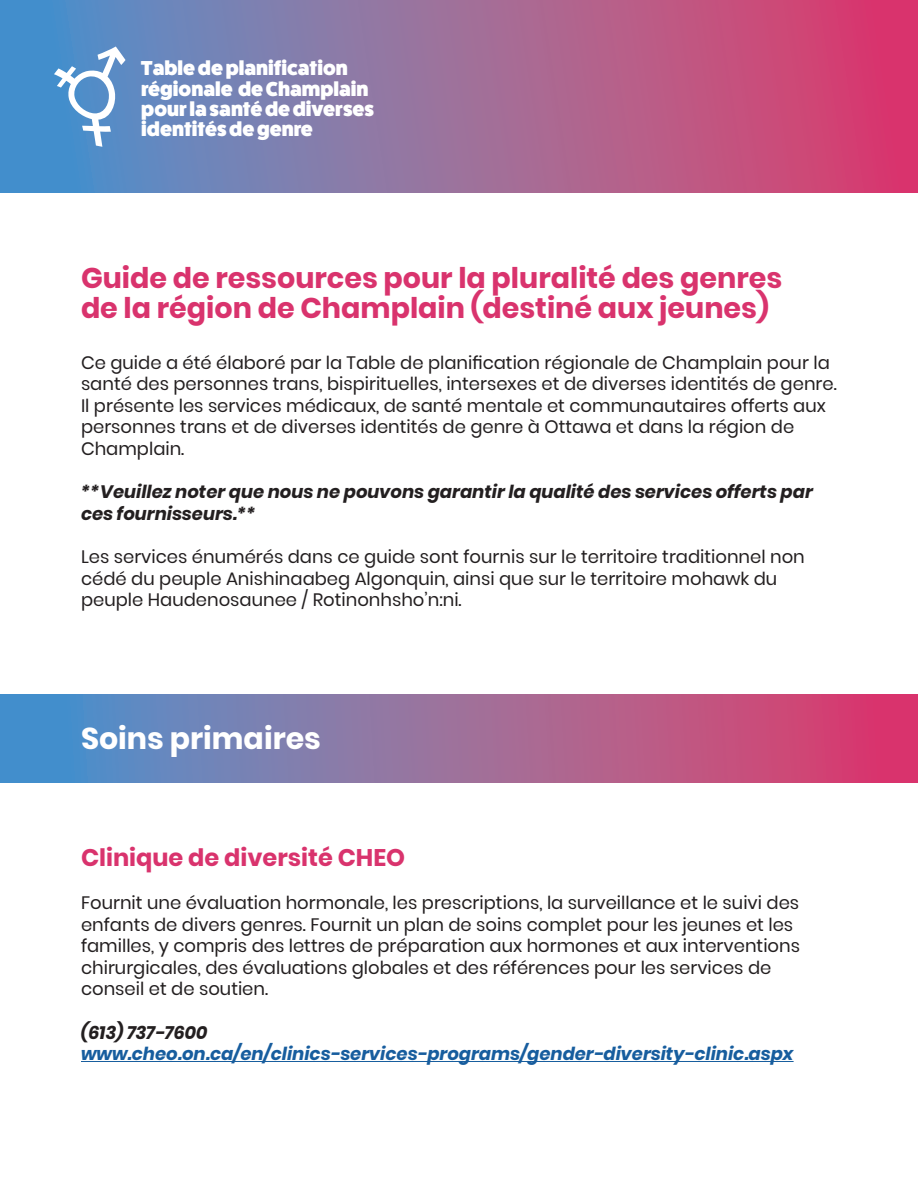
<style>
.page{position:relative;width:918px;height:1188px;background:#fff}
.page>*{position:absolute;margin:0;border:0;box-sizing:border-box;transform-origin:0 0}
.t1{font:700 30px "Poppins";color:#fff}
.t2{font:700 28.5px/30px "Poppins";color:#d9336d}
.t3{font:700 24px "Poppins";color:#d9336d}
.t4{font:800 20.25px/20.2px "Fat Frank";color:#fff}
.t5{font:18px/21.6px "Poppins";color:#231f20}
.t6{font:italic 700 18px/21.6px "Poppins";color:#231f20}
.t7{font:italic 700 18px "Poppins";color:#175d9e}
</style>
<div class="page">
<svg style="left:0;top:0;width:918px;height:192px;background:#9a6a9a"></svg>
<svg style="left:0;top:694px;width:918px;height:89px;background:#976b9c"></svg>
<hr style="left:81px;top:1061px;width:713px;height:1px;background:#175d9e">
<svg style="left:54px;top:46px;width:72px;height:101px"></svg>
<p class="t4" style="left:141px;top:58px;width:234px">Table de planification régionale de Champlain pour la santé de diverses identités de genre</p>
<p class="t2" style="left:81px;top:264px;width:703px">Guide de ressources pour la pluralité des genres de la région de Champlain (destiné aux jeunes)</p>
<p class="t5" style="left:81px;top:352px;width:757px">Ce guide a été élaboré par la Table de planification régionale de Champlain pour la santé des personnes trans, bispirituelles, intersexes et de diverses identités de genre.<br>Il présente les services médicaux, de santé mentale et communautaires offerts aux personnes trans et de diverses identités de genre à Ottawa et dans la région de Champlain.</p>
<p class="t6" style="left:81px;top:481px;width:733px">**Veuillez noter que nous ne pouvons garantir la qualité des services offerts par ces fournisseurs.**</p>
<p class="t5" style="left:81px;top:546px;width:725px">Les services énumérés dans ce guide sont fournis sur le territoire traditionnel non cédé du peuple Anishinaabeg Algonquin, ainsi que sur le territoire mohawk du peuple Haudenosaunee / Rotinonhsho’n:ni.</p>
<p class="t1" style="left:81px;top:721px;width:241px">Soins primaires</p>
<p class="t3" style="left:81px;top:843px;width:326px">Clinique de diversité CHEO</p>
<p class="t5" style="left:81px;top:892px;width:721px">Fournit une évaluation hormonale, les prescriptions, la surveillance et le suivi des enfants de divers genres. Fournit un plan de soins complet pour les jeunes et les familles, y compris des lettres de préparation aux hormones et aux interventions chirurgicales, des évaluations globales et des références pour les services de conseil et de soutien.</p>
<p class="t6" style="left:81px;top:1022px;width:128px">(613) 737-7600</p>
<p class="t7" style="left:81px;top:1043px;width:714px">www.cheo.on.ca/en/clinics-services-programs/gender-diversity-clinic.aspx</p>
</div>
